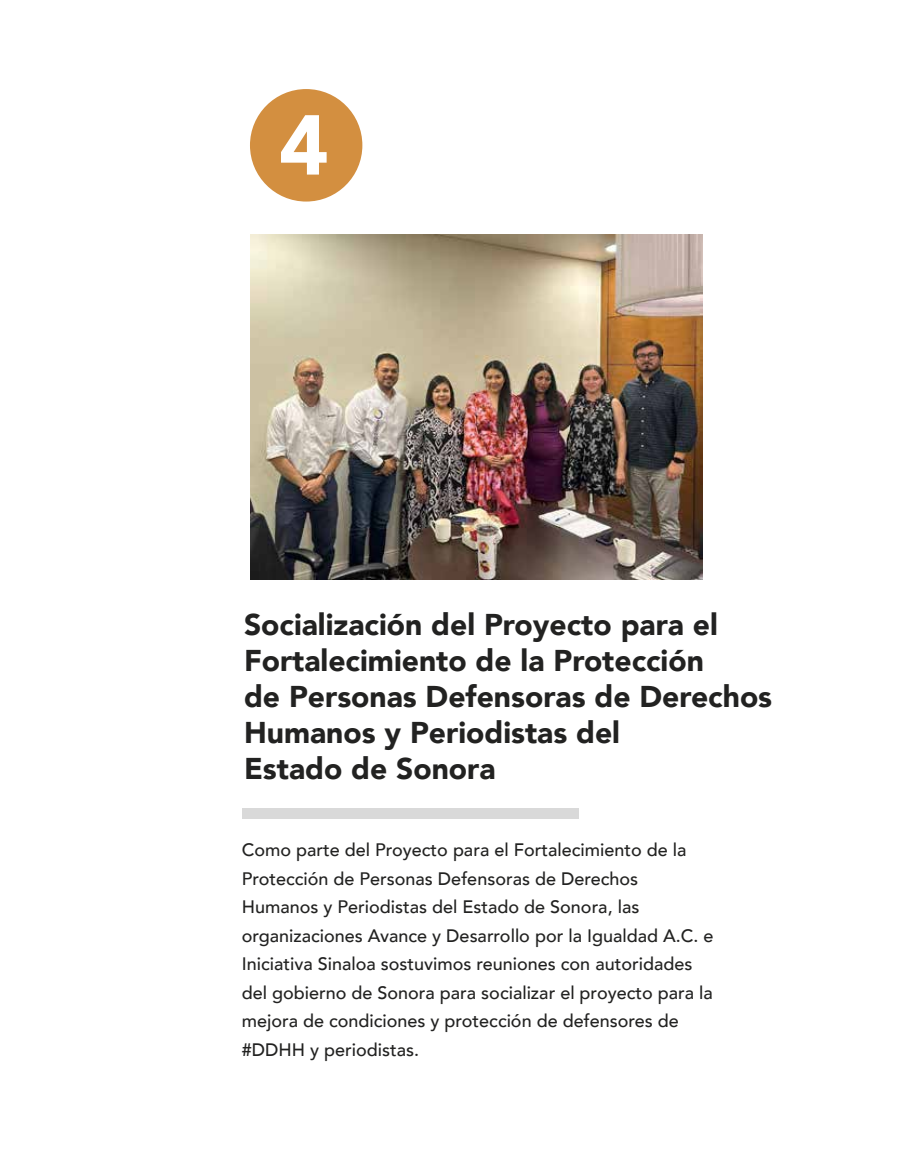
<style>
.page{position:relative;width:918px;height:1153px;background:#fff}
.page>*{position:absolute;margin:0;border:0;box-sizing:border-box;transform-origin:0 0}
.t1{font:900 83.85px "Avenir";color:#fff}
.t2{font:900 30px/36px "Avenir";color:#222221}
.t3{font:500 18px/28.5px "Avenir";color:#222221}
</style>
<div class="page">
<img style="left:250px;top:234px;width:452px;height:345px">
<div style="left:242px;top:807px;width:337px;height:11px;background:#d9d9d9"></div>
<div style="left:250px;top:89px;width:112px;height:112px;background:#d38f40;border-radius:50%"></div>
<h1 class="t1" style="left:279px;top:73px;width:51px">4</h1>
<h2 class="t2" style="left:244px;top:605px;width:530px">Socialización del Proyecto para el<br>Fortalecimiento de la Protección<br>de Personas Defensoras de Derechos<br>Humanos y Periodistas del<br>Estado de Sonora</h2>
<p class="t3" style="left:242px;top:834px;width:473px">Como parte del Proyecto para el Fortalecimiento de la Protección de Personas Defensoras de Derechos Humanos y Periodistas del Estado de Sonora, las organizaciones Avance y Desarrollo por la Igualdad A.C. e Iniciativa Sinaloa sostuvimos reuniones con autoridades del gobierno de Sonora para socializar el proyecto para la mejora de condiciones y protección de defensores de #DDHH y periodistas.</p>
</div>
